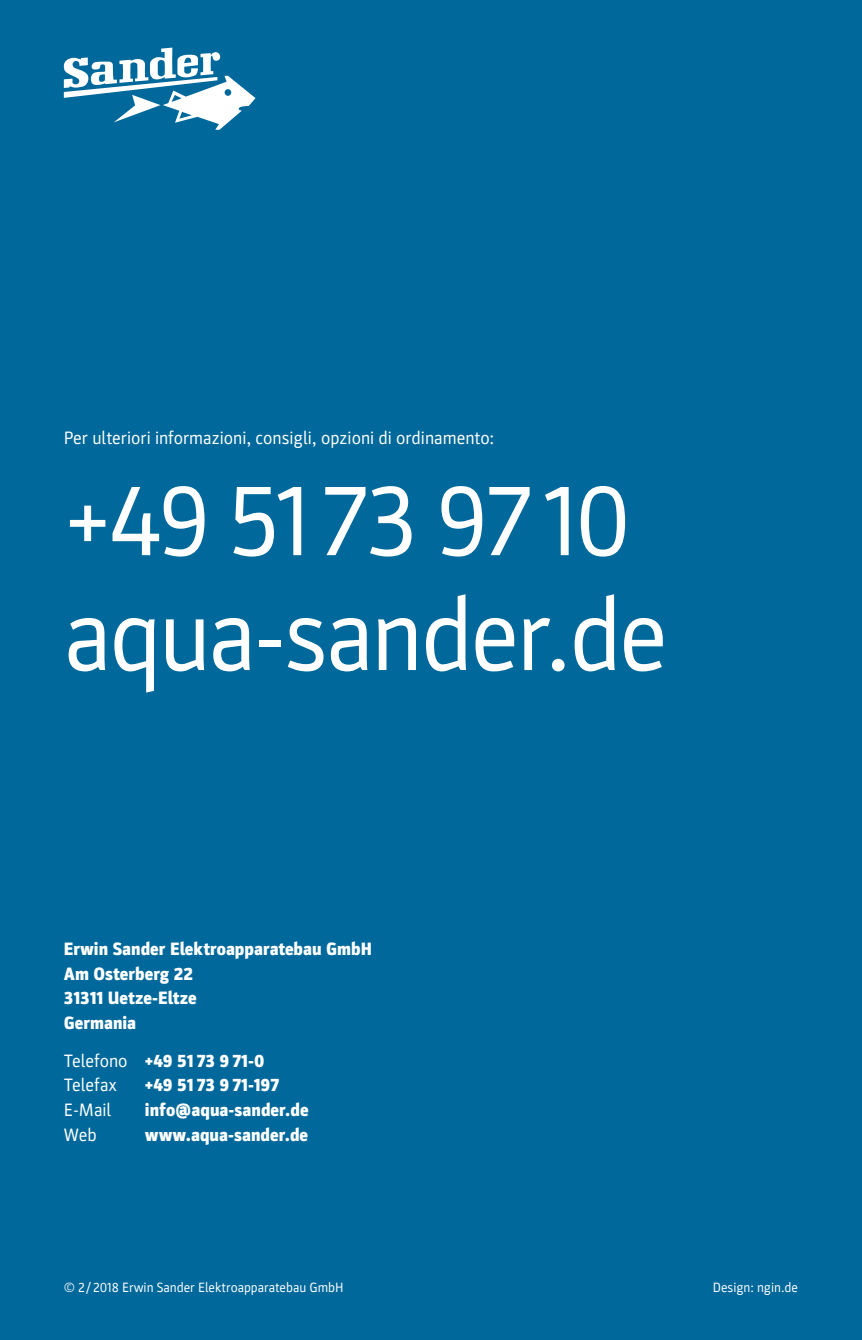
<style>
.page{position:relative;width:862px;height:1340px;background:#fff}
.page>*{position:absolute;margin:0;border:0;box-sizing:border-box;transform-origin:0 0}
.t1{font:101.25px/114.8px "Parka";letter-spacing:-.025em;color:#fff}
.t2{font:900 18px/24.8px "Parka";color:#fff}
.t3{font:18px/24.8px "Parka";color:#fff}
.t4{font:13.5px "Parka";color:#fff}
.s1{font-weight:900}
</style>
<div class="page">
<div style="left:0;top:0;width:861px;height:1339px;background:#00689a"></div>
<svg style="left:64px;top:48px;width:191px;height:82px"></svg>
<p class="t3" style="left:64px;top:426px;width:432px">Per ulteriori informazioni, consigli, opzioni di ordinamento:</p>
<h1 class="t1" style="left:64px;top:464px;width:605px">+49 5173 9710 aqua-sander.de</h1>
<p class="t2" style="left:64px;top:936px;width:309px">Erwin Sander Elektroapparatebau GmbH<br>Am Osterberg 22<br>31311 Uetze-Eltze<br>Germania</p>
<p class="t3" style="left:64px;top:1048px;width:202px">Telefono <span class="s1">+49 51 73 9 71-0<br></span>Telefax</p>
<p class="t2" style="left:145px;top:1072px;width:136px">+49 51 73 9 71-197</p>
<p class="t3" style="left:64px;top:1097px;width:49px">E-Mail</p>
<p class="t2" style="left:145px;top:1097px;width:165px">info@aqua-sander.de</p>
<p class="t3" style="left:64px;top:1122px;width:34px">Web</p>
<p class="t2" style="left:145px;top:1122px;width:165px">www.aqua-sander.de</p>
<p class="t4" style="left:64px;top:1279px;width:281px">© 2/2018 Erwin Sander Elektroapparatebau GmbH</p>
<p class="t4" style="left:712px;top:1279px;width:87px">Design: ngin.de</p>
</div>
